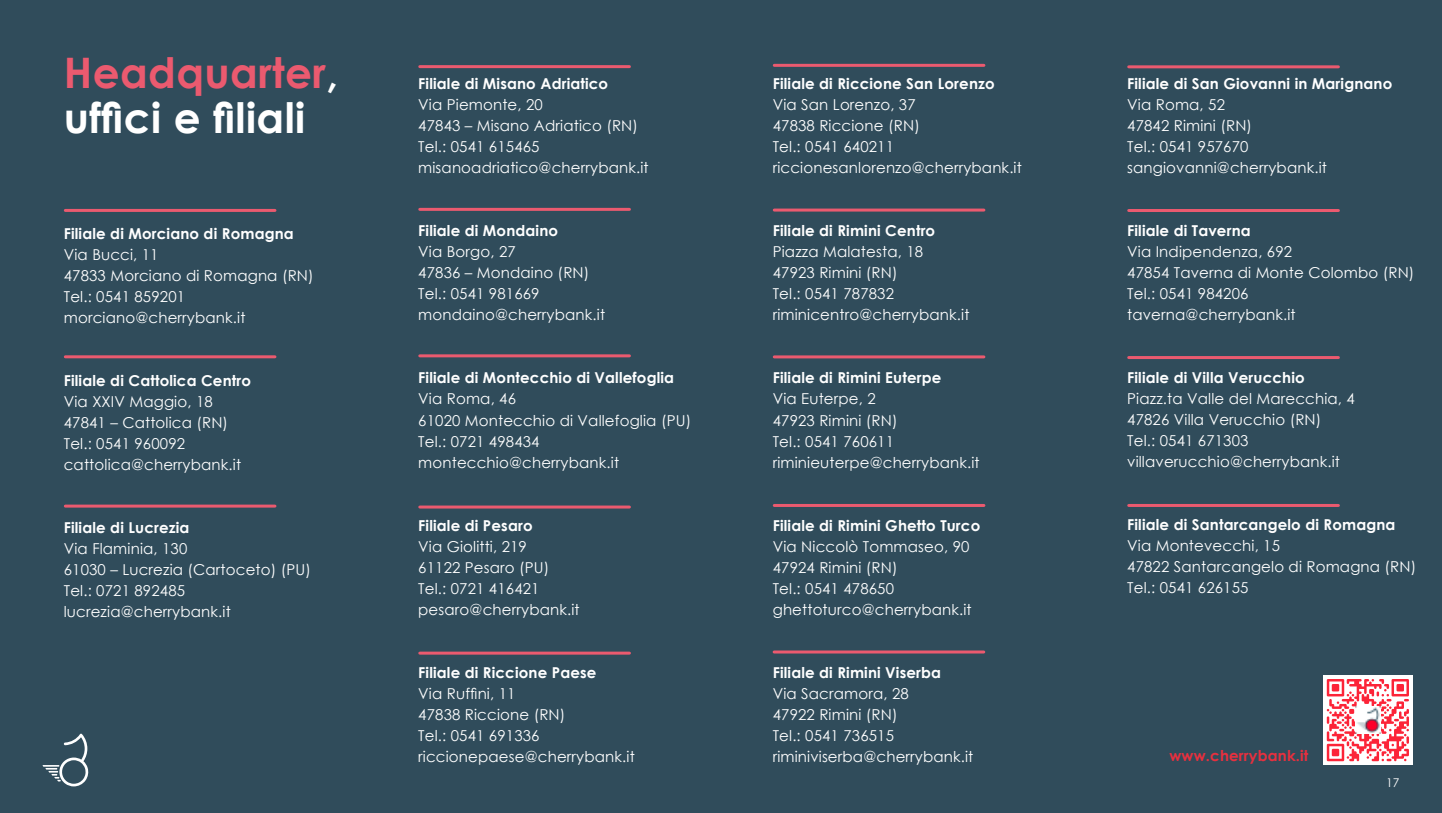
<style>
.page{position:relative;width:1442px;height:813px;background:#fff}
.page>*{position:absolute;margin:0;border:0;box-sizing:border-box;transform-origin:0 0}
.t1{font:700 42px/45px "Century Gothic";letter-spacing:.01em;color:#fff}
.t2{font:15px/21px "Century Gothic";letter-spacing:.01em;color:#fff}
.t3{font:700 15px "Century Gothic";letter-spacing:.01em;color:#fff}
.t4{font:700 15px "Century Gothic";letter-spacing:.01em;color:#e7303f}
.t5{font:12px "Century Gothic";color:#fff}
.s1{color:#eb5a6f}
</style>
<div class="page">
<div style="left:0;top:0;width:1441px;height:812px;background:#304c5b"></div>
<svg style="left:1323px;top:675px;width:89px;height:89px"></svg>
<svg style="left:1326px;top:701px;width:82px;height:59px;background:#fd98a1"></svg>
<svg style="left:1326px;top:678px;width:82px;height:23px;background:#fd9da6"></svg>
<img style="left:1355px;top:706px;width:25px;height:27px">
<hr style="left:65px;top:355px;width:210px;height:3px;background:#eb5a6f">
<hr style="left:65px;top:504px;width:210px;height:3px;background:#eb5a6f">
<hr style="left:420px;top:65px;width:209px;height:3px;background:#eb5a6f">
<hr style="left:420px;top:505px;width:209px;height:3px;background:#eb5a6f">
<hr style="left:420px;top:651px;width:209px;height:3px;background:#eb5a6f">
<hr style="left:774px;top:64px;width:210px;height:3px;background:#eb5a6f">
<hr style="left:65px;top:209px;width:210px;height:3px;background:#eb5a6f">
<hr style="left:774px;top:208px;width:210px;height:3px;background:#eb5a6f">
<hr style="left:420px;top:208px;width:209px;height:3px;background:#eb5a6f">
<hr style="left:420px;top:354px;width:209px;height:3px;background:#eb5a6f">
<hr style="left:774px;top:355px;width:210px;height:3px;background:#eb5a6f">
<hr style="left:774px;top:503px;width:210px;height:3px;background:#eb5a6f">
<hr style="left:1128px;top:65px;width:210px;height:3px;background:#eb5a6f">
<hr style="left:1128px;top:209px;width:210px;height:3px;background:#eb5a6f">
<hr style="left:1128px;top:356px;width:210px;height:3px;background:#eb5a6f">
<hr style="left:774px;top:650px;width:209px;height:3px;background:#eb5a6f">
<hr style="left:1128px;top:503px;width:210px;height:3px;background:#eb5a6f">
<svg style="left:43px;top:733px;width:46px;height:53px"></svg>
<h1 class="t1" style="left:64px;top:49px;width:276px"><span class="s1">Headquarter</span>, uffici e filiali</h1>
<p class="t3" style="left:64px;top:221px;width:231px">Filiale di Morciano di Romagna</p>
<p class="t2" style="left:64px;top:243px;width:251px">Via Bucci, 11<br>47833 Morciano di Romagna (RN)<br>Tel.: 0541 859201 morciano@cherrybank.it</p>
<p class="t3" style="left:64px;top:368px;width:189px">Filiale di Cattolica Centro</p>
<p class="t2" style="left:64px;top:390px;width:179px">Via XXIV Maggio, 18<br>47841 – Cattolica (RN)<br>Tel.: 0541 960092 cattolica@cherrybank.it</p>
<p class="t3" style="left:64px;top:515px;width:127px">Filiale di Lucrezia</p>
<p class="t2" style="left:64px;top:537px;width:249px">Via Flaminia, 130<br>61030 – Lucrezia (Cartoceto) (PU)<br>Tel.: 0721 892485 lucrezia@cherrybank.it</p>
<p class="t3" style="left:418px;top:72px;width:191px">Filiale di Misano Adriatico</p>
<p class="t2" style="left:418px;top:94px;width:232px">Via Piemonte, 20<br>47843 – Misano Adriatico (RN)<br>Tel.: 0541 615465 misanoadriatico@cherrybank.it</p>
<p class="t3" style="left:418px;top:219px;width:141px">Filiale di Mondaino</p>
<p class="t2" style="left:418px;top:241px;width:188px">Via Borgo, 27<br>47836 – Mondaino (RN)<br>Tel.: 0541 981669 mondaino@cherrybank.it</p>
<p class="t3" style="left:418px;top:366px;width:257px">Filiale di Montecchio di Vallefoglia</p>
<p class="t2" style="left:418px;top:388px;width:274px">Via Roma, 46<br>61020 Montecchio di Vallefoglia (PU)<br>Tel.: 0721 498434 montecchio@cherrybank.it</p>
<p class="t3" style="left:418px;top:513px;width:116px">Filiale di Pesaro</p>
<p class="t2" style="left:418px;top:535px;width:163px">Via Giolitti, 219<br>61122 Pesaro (PU)<br>Tel.: 0721 416421 pesaro@cherrybank.it</p>
<p class="t3" style="left:418px;top:660px;width:180px">Filiale di Riccione Paese</p>
<p class="t2" style="left:418px;top:682px;width:218px">Via Ruffini, 11<br>47838 Riccione (RN)<br>Tel.: 0541 691336 riccionepaese@cherrybank.it</p>
<p class="t3" style="left:772px;top:72px;width:223px">Filiale di Riccione San Lorenzo</p>
<p class="t2" style="left:772px;top:94px;width:251px">Via San Lorenzo, 37<br>47838 Riccione (RN)<br>Tel.: 0541 640211 riccionesanlorenzo@cherrybank.it</p>
<p class="t3" style="left:772px;top:219px;width:164px">Filiale di Rimini Centro</p>
<p class="t2" style="left:772px;top:241px;width:198px">Piazza Malatesta, 18<br>47923 Rimini (RN)<br>Tel.: 0541 787832 riminicentro@cherrybank.it</p>
<p class="t3" style="left:772px;top:366px;width:170px">Filiale di Rimini Euterpe</p>
<p class="t2" style="left:772px;top:388px;width:208px">Via Euterpe, 2<br>47923 Rimini (RN)<br>Tel.: 0541 760611 riminieuterpe@cherrybank.it</p>
<p class="t3" style="left:772px;top:513px;width:209px">Filiale di Rimini Ghetto Turco</p>
<p class="t2" style="left:772px;top:535px;width:200px">Via Niccolò Tommaseo, 90<br>47924 Rimini (RN)<br>Tel.: 0541 478650 ghettoturco@cherrybank.it</p>
<p class="t3" style="left:772px;top:660px;width:170px">Filiale di Rimini Viserba</p>
<p class="t2" style="left:772px;top:682px;width:202px">Via Sacramora, 28<br>47922 Rimini (RN)<br>Tel.: 0541 736515 riminiviserba@cherrybank.it</p>
<p class="t3" style="left:1127px;top:72px;width:267px">Filiale di San Giovanni in Marignano</p>
<p class="t2" style="left:1127px;top:94px;width:201px">Via Roma, 52<br>47842 Rimini (RN)<br>Tel.: 0541 957670 sangiovanni@cherrybank.it</p>
<p class="t3" style="left:1127px;top:219px;width:125px">Filiale di Taverna</p>
<p class="t2" style="left:1127px;top:241px;width:289px">Via Indipendenza, 692<br>47854 Taverna di Monte Colombo (RN)<br>Tel.: 0541 984206 taverna@cherrybank.it</p>
<p class="t3" style="left:1127px;top:366px;width:179px">Filiale di Villa Verucchio</p>
<p class="t2" style="left:1127px;top:388px;width:229px">Piazz.ta Valle del Marecchia, 4<br>47826 Villa Verucchio (RN)<br>Tel.: 0541 671303 villaverucchio@cherrybank.it</p>
<p class="t3" style="left:1127px;top:513px;width:270px">Filiale di Santarcangelo di Romagna</p>
<p class="t2" style="left:1127px;top:535px;width:291px">Via Montevecchi, 15<br>47822 Santarcangelo di Romagna (RN)<br>Tel.: 0541 626155</p>
<p class="t4" style="left:1169px;top:743px;width:140px">www.cherrybank.it</p>
<p class="t5" style="left:1385px;top:773px;width:15px">17</p>
</div>
